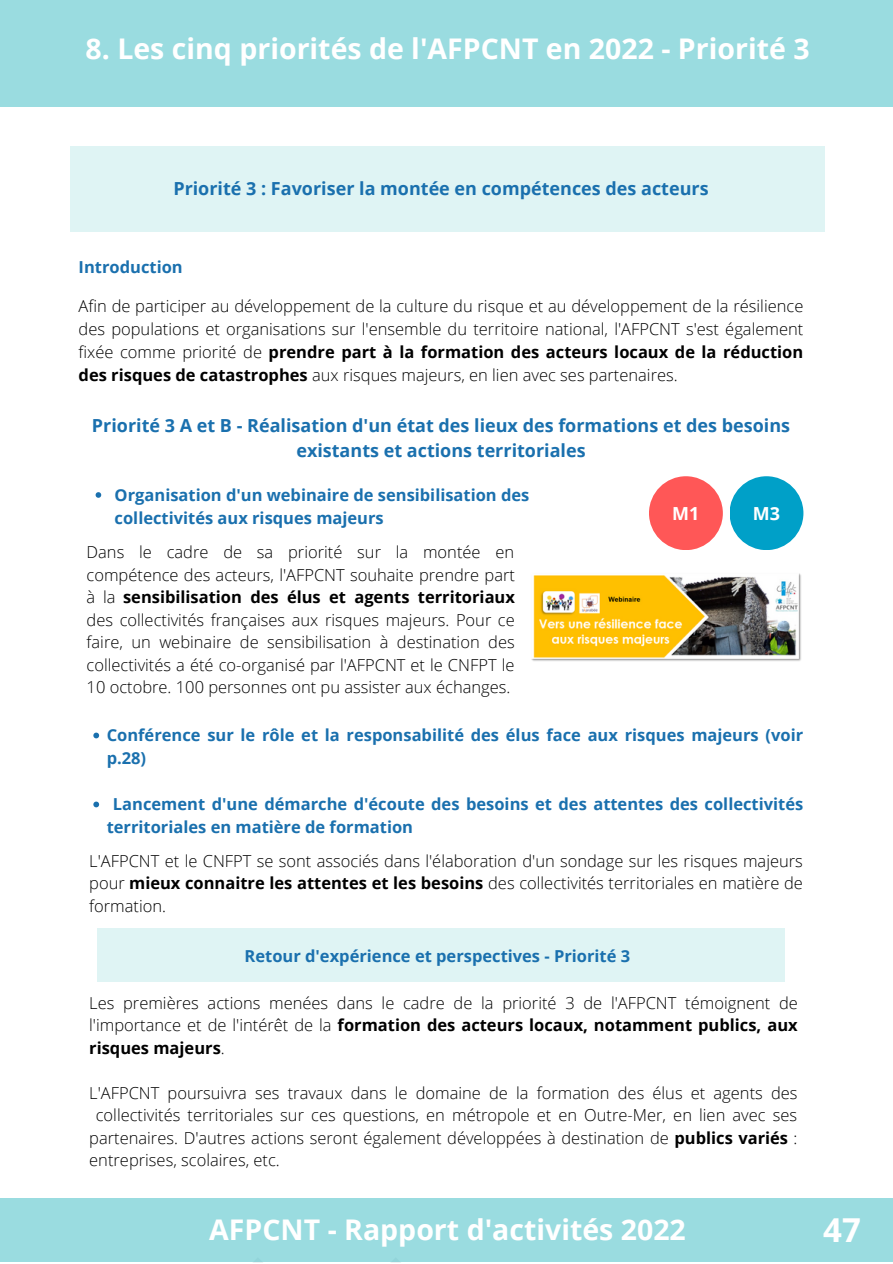
<style>
.page{position:relative;width:893px;height:1264px;background:#fff}
.page>*{position:absolute;margin:0;border:0;box-sizing:border-box;transform-origin:0 0}
.t1{font:700 33px "Open Sans";color:#fff}
.t2{font:700 28.5px "Open Sans";color:#fff}
.t3{font:700 18px/25px "Open Sans";color:#1a70ae;text-align:center}
.t4{font:700 18px "Open Sans";color:#fff}
.t5{font:300 16.5px/22.5px "Open Sans";color:#000;text-align:justify}
.t6{font:700 16.5px/23px "Open Sans";color:#1a70ae}
.s1{font-weight:700}
</style>
<div class="page">
<div style="left:235px;top:1257px;width:183px;height:5px;background:#9adce0"></div>
<div style="left:0;top:1198px;width:892px;height:63px;background:#9adce0"></div>
<div style="left:71px;top:146px;width:753px;height:86px;background:#dff4f4"></div>
<svg style="left:93px;top:732px;width:6px;height:6px"></svg>
<svg style="left:93px;top:801px;width:6px;height:6px"></svg>
<div style="left:729px;top:476px;width:74px;height:74px;background:#00a0c8;border-radius:50%"></div>
<img style="left:531px;top:573px;width:270px;height:88px">
<div style="left:0;top:0;width:892px;height:107px;background:#9adce0"></div>
<div style="left:649px;top:476px;width:73px;height:74px;background:#ff5757;border-radius:50%"></div>
<svg style="left:96px;top:492px;width:5px;height:6px"></svg>
<div style="left:98px;top:928px;width:686px;height:53px;background:#dff4f4"></div>
<p class="t2" style="left:86px;top:28px;width:725px">8. Les cinq priorités de l'AFPCNT en 2022 - Priorité 3</p>
<p class="t3" style="left:173px;top:175px;width:537px">Priorité 3 : Favoriser la montée en compétences des acteurs</p>
<p class="t6" style="left:79px;top:255px;width:106px">Introduction</p>
<p class="t5" style="left:79px;top:294px;width:726px;line-height:23px">Afin de participer au développement de la culture du risque et au développement de la résilience des populations et organisations sur l'ensemble du territoire national, l'AFPCNT s'est également fixée comme priorité de <span class="s1">prendre part à la formation des acteurs locaux de la réduction des risques de catastrophes</span> aux risques majeurs, en lien avec ses partenaires.</p>
<p class="t3" style="left:92px;top:413px;width:699px">Priorité 3 A et B - Réalisation d'un état des lieux des formations et des besoins existants et actions territoriales</p>
<p class="t6" style="left:115px;top:483px;width:416px;line-height:22.5px">Organisation d'un webinaire de sensibilisation des collectivités aux risques majeurs</p>
<p class="t5" style="left:87px;top:540px;width:430px">Dans le cadre de sa priorité sur la montée en compétence des acteurs, l'AFPCNT souhaite prendre part à la <span class="s1">sensibilisation des élus et agents territoriaux </span>des collectivités françaises aux risques majeurs. Pour ce faire, un webinaire de sensibilisation à destination des collectivités a été co-organisé par l'AFPCNT et le CNFPT le 10 octobre. 100 personnes ont pu assister aux échanges.</p>
<p class="t4" style="left:672px;top:500px;width:29px">M1</p>
<p class="t4" style="left:752px;top:500px;width:29px">M3</p>
<p class="t6" style="left:107px;top:723px;width:698px">Conférence sur le rôle et la responsabilité des élus face aux risques majeurs (voir p.28)</p>
<p class="t6" style="left:107px;top:792px;width:698px;text-indent:6px">Lancement d'une démarche d'écoute des besoins et des attentes des collectivités territoriales en matière de formation</p>
<p class="t5" style="left:89px;top:849px;width:715px">L'AFPCNT et le CNFPT se sont associés dans l'élaboration d'un sondage sur les risques majeurs pour <span class="s1">mieux connaitre les attentes et les besoins</span> des collectivités territoriales en matière de formation.</p>
<p class="t6" style="left:244px;top:943px;width:387px">Retour d'expérience et perspectives - Priorité 3</p>
<p class="t5" style="left:89px;top:991px;width:710px">Les premières actions menées dans le cadre de la priorité 3 de l'AFPCNT témoignent de l'importance et de l'intérêt de la <span class="s1">formation des acteurs locaux, notamment publics, aux risques majeurs</span>.</p>
<p class="t5" style="left:89px;top:1081px;width:709px">L'AFPCNT poursuivra ses travaux dans le domaine de la formation des élus et agents des</p>
<p class="t5" style="left:96px;top:1103px;width:703px">collectivités territoriales sur ces questions, en métropole et en Outre-Mer, en lien avec ses</p>
<p class="t5" style="left:89px;top:1126px;width:709px">partenaires. D'autres actions seront également développées à destination de <span class="s1">publics variés</span> :</p>
<p class="t5" style="left:89px;top:1148px;width:192px">entreprises, scolaires, etc.</p>
<p class="t2" style="left:209px;top:1209px;width:478px">AFPCNT - Rapport d'activités 2022</p>
<p class="t1" style="left:823px;top:1206px;width:39px">47</p>
</div>
